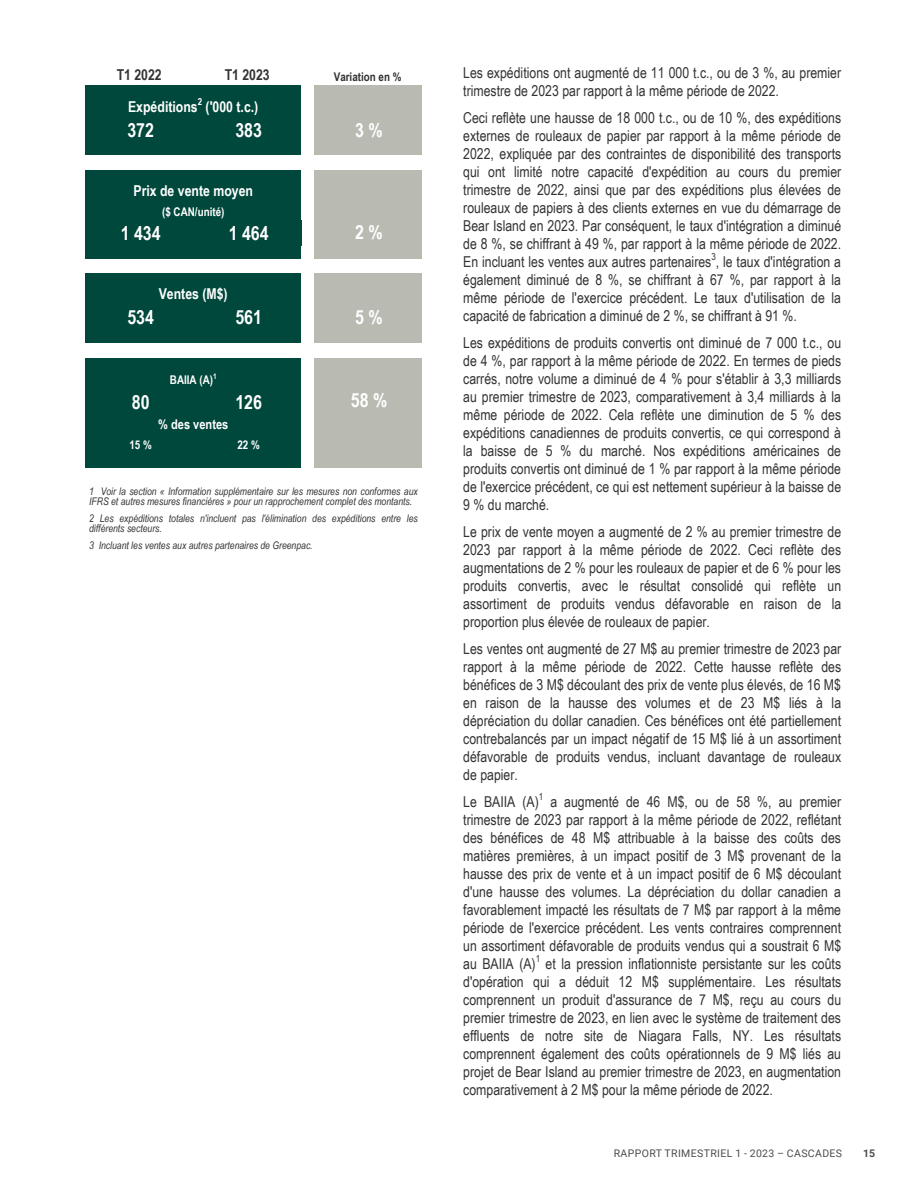
<style>
.page{position:relative;width:918px;height:1188px;background:#fff}
.page>*{position:absolute;margin:0;border:0;box-sizing:border-box;transform-origin:0 0}
.t1{font:700 19.5px "Arial Narrow";color:#fff}
.t2{font:15px/18px "Arial Narrow";color:#333;text-align:justify}
.t3{font:700 15px "Arial Narrow";color:#fff}
.t4{font:700 15px "Arial Narrow";color:#333}
.t5{font:700 13.5px "Arial Narrow";color:#fff}
.t6{font:700 12px "Arial Narrow";color:#fff}
.t7{font:700 12px "Arial Narrow";color:#333}
.t8{font:italic 10.5px/10.5px "Arial Narrow";color:#333}
.t9{font:10.5px "Roboto";letter-spacing:.035em;color:#4b4c4d}
.t10{font:700 10.5px "Roboto";color:#4b4c4d}
.t11{font:9.75px "Arial Narrow";color:#333}
.t12{font:700 9.75px "Arial Narrow";color:#fff}
.t13{font:700 7.8px "Arial Narrow";color:#fff}
</style>
<div class="page">
<div style="left:314px;top:85px;width:108px;height:70px;background:#b9bab2"></div>
<div style="left:85px;top:85px;width:216px;height:70px;background:#00483c"></div>
<div style="left:85px;top:170px;width:216px;height:50px;background:#00483c"></div>
<div style="left:314px;top:170px;width:108px;height:89px;background:#b9bab2"></div>
<div style="left:193px;top:220px;width:108px;height:26px;background:#00483c"></div>
<div style="left:85px;top:220px;width:108px;height:26px;background:#00483c"></div>
<div style="left:85px;top:246px;width:216px;height:13px;background:#00483c"></div>
<div style="left:85px;top:273px;width:216px;height:70px;background:#00483c"></div>
<div style="left:314px;top:273px;width:108px;height:13px;background:#b9bab2"></div>
<div style="left:314px;top:286px;width:108px;height:45px;background:#b9bab2"></div>
<div style="left:314px;top:331px;width:108px;height:12px;background:#b9bab2"></div>
<div style="left:314px;top:358px;width:108px;height:95px;background:#b9bab2"></div>
<div style="left:85px;top:358px;width:216px;height:95px;background:#00483c"></div>
<div style="left:85px;top:453px;width:216px;height:15px;background:#00483c"></div>
<div style="left:314px;top:453px;width:108px;height:15px;background:#b9bab2"></div>
<p class="t4" style="left:117px;top:63px;width:47px">T1 2022</p>
<p class="t4" style="left:225px;top:63px;width:47px">T1 2023</p>
<p class="t7" style="left:334px;top:67px;width:69px">Variation en %</p>
<p class="t3" style="left:128px;top:95px;width:71px">Expéditions</p>
<p class="t12" style="left:198px;top:94px;width:6px">2</p>
<p class="t3" style="left:206px;top:95px;width:54px">('000 t.c.)</p>
<p class="t1" style="left:127px;top:115px;width:28px">372</p>
<p class="t1" style="left:235px;top:115px;width:28px">383</p>
<p class="t1" style="left:355px;top:115px;width:29px">3 %</p>
<p class="t3" style="left:133px;top:179px;width:121px">Prix de vente moyen</p>
<p class="t6" style="left:162px;top:202px;width:64px">($ CAN/unité)</p>
<p class="t1" style="left:121px;top:218px;width:42px">1 434</p>
<p class="t1" style="left:229px;top:218px;width:42px">1 464</p>
<p class="t1" style="left:355px;top:217px;width:29px">2 %</p>
<p class="t3" style="left:159px;top:283px;width:70px">Ventes (M$)</p>
<p class="t1" style="left:127px;top:303px;width:28px">534</p>
<p class="t1" style="left:235px;top:303px;width:28px">561</p>
<p class="t1" style="left:355px;top:303px;width:29px">5 %</p>
<p class="t6" style="left:170px;top:371px;width:45px">BAIIA (A)</p>
<p class="t13" style="left:213px;top:370px;width:5px">1</p>
<p class="t1" style="left:132px;top:387px;width:19px">80</p>
<p class="t1" style="left:235px;top:387px;width:28px">126</p>
<p class="t1" style="left:351px;top:386px;width:38px">58 %</p>
<p class="t5" style="left:158px;top:414px;width:72px">% des ventes</p>
<p class="t6" style="left:129px;top:435px;width:24px">15 %</p>
<p class="t6" style="left:237px;top:435px;width:24px">22 %</p>
<p class="t8" style="left:89px;top:486px;width:330px">1 Voir la section « Information supplémentaire sur les mesures non conformes aux<br>IFRS et autres mesures financières » pour un rapprochement complet des montants.</p>
<p class="t8" style="left:89px;top:513px;width:330px">2 Les expéditions totales n'incluent pas l'élimination des expéditions entre les différents secteurs.</p>
<p class="t8" style="left:89px;top:540px;width:225px">3 Incluant les ventes aux autres partenaires de Greenpac.</p>
<p class="t2" style="left:463px;top:64px;width:379px">Les expéditions ont augmenté de 11 000 t.c., ou de 3 %, au premier trimestre de 2023 par rapport à la même période de 2022.</p>
<p class="t2" style="left:463px;top:109px;width:380px">Ceci reflète une hausse de 18 000 t.c., ou de 10 %, des expéditions externes de rouleaux de papier par rapport à la même période de 2022, expliquée par des contraintes de disponibilité des transports qui ont limité notre capacité d'expédition au cours du premier trimestre de 2022, ainsi que par des expéditions plus élevées de rouleaux de papiers à des clients externes en vue du démarrage de Bear Island en 2023. Par conséquent, le taux d'intégration a diminué de 8 %, se chiffrant à 49 %, par rapport à la même période de 2022.<br>En incluant les ventes aux autres partenaires , le taux d'intégration a</p>
<p class="t11" style="left:711px;top:250px;width:6px">3</p>
<p class="t2" style="left:463px;top:271px;width:379px">également diminué de 8 %, se chiffrant à 67 %, par rapport à la même période de l'exercice précédent. Le taux d'utilisation de la capacité de fabrication a diminué de 2 %, se chiffrant à 91 %.</p>
<p class="t2" style="left:463px;top:334px;width:380px">Les expéditions de produits convertis ont diminué de 7 000 t.c., ou de 4 %, par rapport à la même période de 2022. En termes de pieds carrés, notre volume a diminué de 4 % pour s'établir à 3,3 milliards au premier trimestre de 2023, comparativement à 3,4 milliards à la même période de 2022. Cela reflète une diminution de 5 % des expéditions canadiennes de produits convertis, ce qui correspond à la baisse de 5 % du marché. Nos expéditions américaines de produits convertis ont diminué de 1 % par rapport à la même période de l'exercice précédent, ce qui est nettement supérieur à la baisse de 9 % du marché.</p>
<p class="t2" style="left:463px;top:523px;width:379px">Le prix de vente moyen a augmenté de 2 % au premier trimestre de 2023 par rapport à la même période de 2022. Ceci reflète des augmentations de 2 % pour les rouleaux de papier et de 6 % pour les produits convertis, avec le résultat consolidé qui reflète un assortiment de produits vendus défavorable en raison de la proportion plus élevée de rouleaux de papier.</p>
<p class="t2" style="left:463px;top:640px;width:380px">Les ventes ont augmenté de 27 M$ au premier trimestre de 2023 par rapport à la même période de 2022. Cette hausse reflète des bénéfices de 3 M$ découlant des prix de vente plus élevés, de 16 M$ en raison de la hausse des volumes et de 23 M$ liés à la dépréciation du dollar canadien. Ces bénéfices ont été partiellement contrebalancés par un impact négatif de 15 M$ lié à un assortiment défavorable de produits vendus, incluant davantage de rouleaux de papier.</p>
<p class="t2" style="left:463px;top:793px;width:77px">Le BAIIA (A)</p>
<p class="t11" style="left:539px;top:790px;width:6px">1</p>
<p class="t2" style="left:463px;top:793px;width:379px;text-indent:87px">a augmenté de 46 M$, ou de 58 %, au premier trimestre de 2023 par rapport à la même période de 2022, reflétant des bénéfices de 48 M$ attribuable à la baisse des coûts des matières premières, à un impact positif de 3 M$ provenant de la hausse des prix de vente et à un impact positif de 6 M$ découlant d'une hausse des volumes. La dépréciation du dollar canadien a favorablement impacté les résultats de 7 M$ par rapport à la même période de l'exercice précédent. Les vents contraires comprennent un assortiment défavorable de produits vendus qui a soustrait 6 M$ au BAIIA (A)</p>
<p class="t11" style="left:536px;top:952px;width:6px">1</p>
<p class="t2" style="left:463px;top:955px;width:379px;text-indent:82px">et la pression inflationniste persistante sur les coûts d'opération qui a déduit 12 M$ supplémentaire. Les résultats comprennent un produit d'assurance de 7 M$, reçu au cours du premier trimestre de 2023, en lien avec le système de traitement des effluents de notre site de Niagara Falls, NY. Les résultats comprennent également des coûts opérationnels de 9 M$ liés au projet de Bear Island au premier trimestre de 2023, en augmentation comparativement à 2 M$ pour la même période de 2022.</p>
<p class="t9" style="left:614px;top:1146px;width:230px">RAPPORT TRIMESTRIEL 1 - 2023 – CASCADES</p>
<p class="t10" style="left:863px;top:1146px;width:14px">15</p>
</div>
